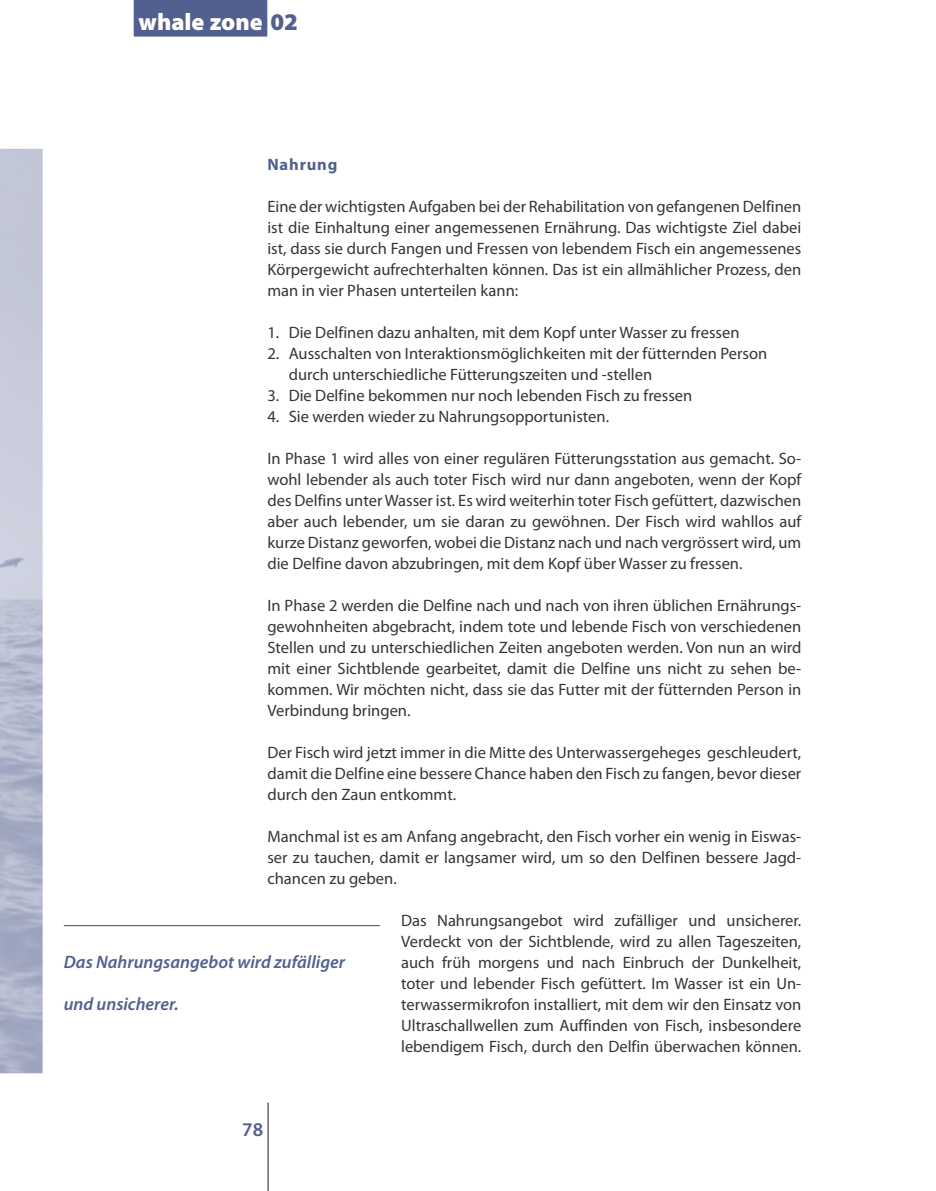
<style>
.page{position:relative;width:936px;height:1191px;background:#fff}
.page>*{position:absolute;margin:0;border:0;box-sizing:border-box;transform-origin:0 0}
.t1{font:900 24px "Myriad Pro";color:#fefefe}
.t2{font:600 19.5px "Myriad Pro";color:#535f8e}
.t3{font:italic 600 18px "Myriad Pro";color:#535f8e}
.t4{font:16.5px/21px "Myriad Pro";color:#353537;text-align:justify}
.t5{font:700 16.5px "Myriad Pro";letter-spacing:.05em;color:#535f8e}
.s1{color:#535f8e}
</style>
<div class="page">
<img style="left:0;top:149px;width:43px;height:924px">
<hr style="left:267px;top:1102px;width:2px;height:89px;background:#353537">
<div style="left:134px;top:0;width:133px;height:37px;background:#535f8e"></div>
<hr style="left:64px;top:925px;width:316px;height:1px;background:#535f8e">
<h1 class="t1" style="left:139px;top:9px;width:161px">whale zone <span class="s1">02</span></h1>
<p class="t5" style="left:267px;top:155px;width:71px">Nahrung</p>
<p class="t4" style="left:267px;top:196px;width:535px">Eine der wichtigsten Aufgaben bei der Rehabilitation von gefangenen Delfinen ist die Einhaltung einer angemessenen Ernährung. Das wichtigste Ziel dabei ist, dass sie durch Fangen und Fressen von lebendem Fisch ein angemessenes Körpergewicht aufrechterhalten können. Das ist ein allmählicher Prozess, den man in vier Phasen unterteilen kann:</p>
<p class="t4" style="left:267px;top:322px;width:473px">1. Die Delfinen dazu anhalten, mit dem Kopf unter Wasser zu fressen</p>
<p class="t4" style="left:289px;top:343px;width:480px;text-indent:-21px">2. Ausschalten von Interaktionsmöglichkeiten mit der fütternden Person durch unterschiedliche Fütterungszeiten und -stellen</p>
<p class="t4" style="left:267px;top:385px;width:426px">3. Die Delfine bekommen nur noch lebenden Fisch zu fressen</p>
<p class="t4" style="left:267px;top:406px;width:343px">4. Sie werden wieder zu Nahrungsopportunisten.</p>
<p class="t4" style="left:267px;top:448px;width:535px">In Phase 1 wird alles von einer regulären Fütterungsstation aus gemacht. So&shy;wohl lebender als auch toter Fisch wird nur dann angeboten, wenn der Kopf des Delfins unter Wasser ist. Es wird weiterhin toter Fisch gefüttert, dazwischen aber auch lebender, um sie daran zu gewöhnen. Der Fisch wird wahllos auf kurze Distanz geworfen, wobei die Distanz nach und nach vergrössert wird, um die Delfine davon abzubringen, mit dem Kopf über Wasser zu fressen.</p>
<p class="t4" style="left:267px;top:595px;width:535px">In Phase 2 werden die Delfine nach und nach von ihren üblichen Ernährungs&shy;gewohnheiten abgebracht, indem tote und lebende Fisch von verschiedenen Stellen und zu unterschiedlichen Zeiten angeboten werden. Von nun an wird mit einer Sichtblende gearbeitet, damit die Delfine uns nicht zu sehen be&shy;kommen. Wir möchten nicht, dass sie das Futter mit der fütternden Person in Verbindung bringen.</p>
<p class="t4" style="left:267px;top:742px;width:535px">Der Fisch wird jetzt immer in die Mitte des Unterwassergeheges geschleudert, damit die Delfine eine bessere Chance haben den Fisch zu fangen, bevor dieser durch den Zaun entkommt.</p>
<p class="t4" style="left:267px;top:826px;width:535px">Manchmal ist es am Anfang angebracht, den Fisch vorher ein wenig in Eiswas&shy;ser zu tauchen, damit er langsamer wird, um so den Delfinen bessere Jagd&shy;chancen zu geben.</p>
<p class="t4" style="left:401px;top:910px;width:402px">Das Nahrungsangebot wird zufälliger und unsicherer.<br>Verdeckt von der Sichtblende, wird zu allen Tageszeiten, auch früh morgens und nach Einbruch der Dunkelheit, toter und lebender Fisch gefüttert. Im Wasser ist ein Un&shy;terwassermikrofon installiert, mit dem wir den Einsatz von Ultraschallwellen zum Auffinden von Fisch, insbesondere lebendigem Fisch, durch den Delfin überwachen können.</p>
<p class="t3" style="left:64px;top:952px;width:283px">Das Nahrungsangebot wird zufälliger</p>
<p class="t3" style="left:64px;top:994px;width:117px">und unsicherer.</p>
<p class="t2" style="left:242px;top:1118px;width:22px">78</p>
</div>
